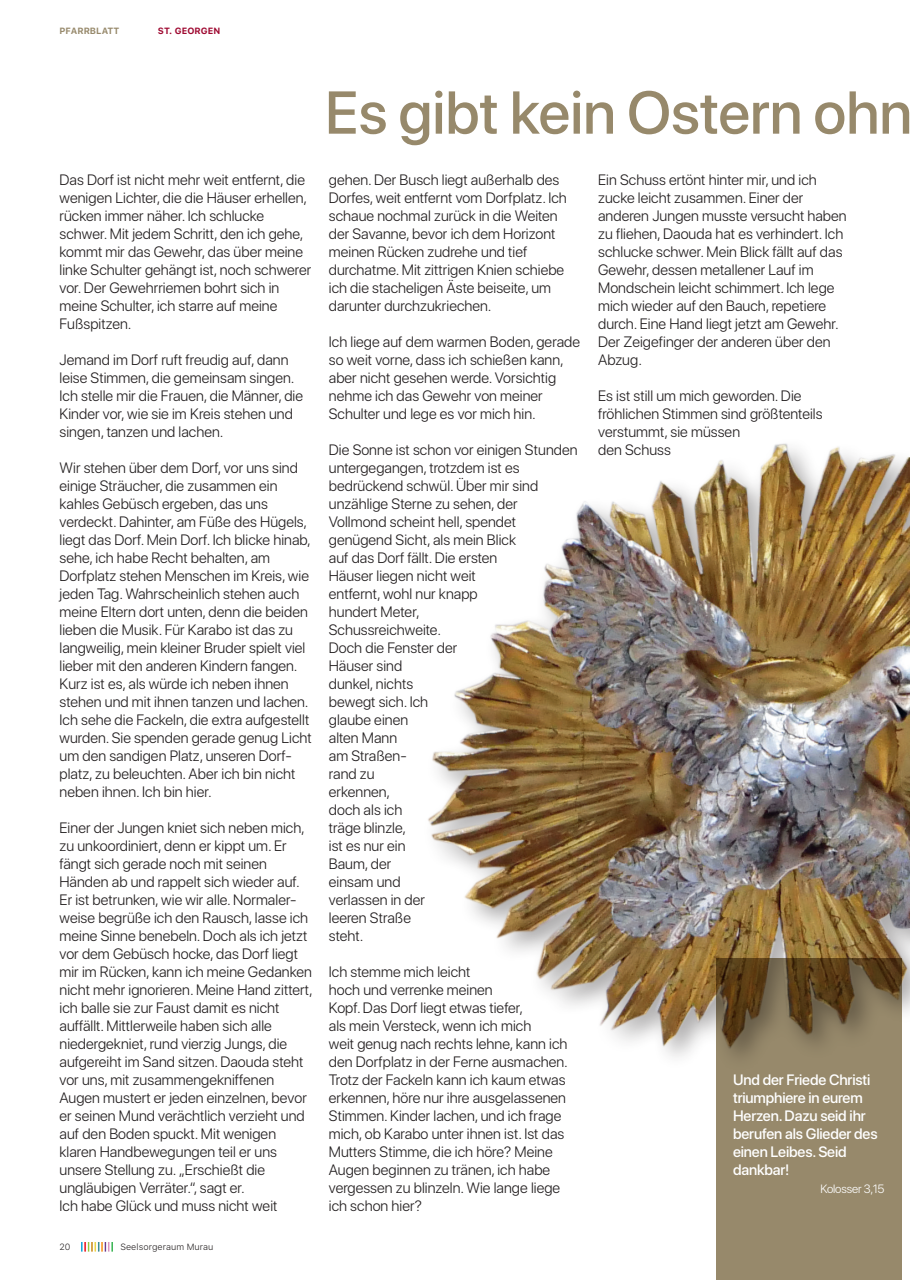
<style>
.page{position:relative;width:910px;height:1280px;background:#fff}
.page>*{position:absolute;margin:0;border:0;box-sizing:border-box;transform-origin:0 0}
.t1{font:500 60px "SF Pro Display";color:#97896b}
.t2{font:300 15px/18px "SF Pro Display";letter-spacing:.005em;color:#231f20}
.t3{font:500 15px/18px "SF Pro Display";letter-spacing:-.01em;color:#fff}
.t4{font:300 12px "SF Pro Display";letter-spacing:-.01em;color:#fff}
.t5{font:300 9px "SF Pro Text";letter-spacing:.005em;color:#231f20}
.t6{font:700 9px "SF Pro Text";letter-spacing:.005em;color:#97896b}
.t7{font:700 9px "SF Pro Text";letter-spacing:.005em;color:#9e0830}
</style>
<div class="page">
<img style="left:81px;top:1243px;width:32px;height:9px">
<img style="left:428px;top:443px;width:482px;height:674px">
<svg style="left:716px;top:959px;width:185px;height:321px;background:#8b7c5d"></svg>
<p class="t6" style="left:60px;top:24px;width:62px">PFARRBLATT</p>
<p class="t7" style="left:158px;top:24px;width:64px">ST. GEORGEN</p>
<p class="t2" style="left:60px;top:170px;width:253px">Das Dorf ist nicht mehr weit entfernt, die wenigen Lichter, die die Häuser erhellen, rücken immer näher. Ich schlucke schwer. Mit jedem Schritt, den ich gehe, kommt mir das Gewehr, das über meine linke Schulter gehängt ist, noch schwerer vor. Der Gewehrriemen bohrt sich in meine Schulter, ich starre auf meine Fußspitzen.</p>
<p class="t2" style="left:60px;top:350px;width:245px">Jemand im Dorf ruft freudig auf, dann leise Stimmen, die gemeinsam singen.<br>Ich stelle mir die Frauen, die Männer, die Kinder vor, wie sie im Kreis stehen und singen, tanzen und lachen.</p>
<p class="t2" style="left:60px;top:458px;width:254px">Wir stehen über dem Dorf, vor uns sind einige Sträucher, die zusammen ein kahles Gebüsch ergeben, das uns verdeckt. Dahinter, am Füße des Hügels, liegt das Dorf. Mein Dorf. Ich blicke hinab, sehe, ich habe Recht behalten, am Dorfplatz stehen Menschen im Kreis, wie jeden Tag. Wahrscheinlich stehen auch meine Eltern dort unten, denn die beiden lieben die Musik. Für Karabo ist das zu langweilig, mein kleiner Bruder spielt viel lieber mit den anderen Kindern fangen.<br>Kurz ist es, als würde ich neben ihnen stehen und mit ihnen tanzen und lachen.<br>Ich sehe die Fackeln, die extra aufgestellt wurden. Sie spenden gerade genug Licht um den sandigen Platz, unseren Dorf&shy;platz, zu beleuchten. Aber ich bin nicht neben ihnen. Ich bin hier.</p>
<p class="t2" style="left:60px;top:818px;width:255px">Einer der Jungen kniet sich neben mich, zu unkoordiniert, denn er kippt um. Er fängt sich gerade noch mit seinen Händen ab und rappelt sich wieder auf.<br>Er ist betrunken, wie wir alle. Normaler&shy;weise begrüße ich den Rausch, lasse ich meine Sinne benebeln. Doch als ich jetzt vor dem Gebüsch hocke, das Dorf liegt mir im Rücken, kann ich meine Gedanken nicht mehr ignorieren. Meine Hand zittert, ich balle sie zur Faust damit es nicht auffällt. Mittlerweile haben sich alle niedergekniet, rund vierzig Jungs, die aufgereiht im Sand sitzen. Daouda steht vor uns, mit zusammengekniffenen Augen mustert er jeden einzelnen, bevor er seinen Mund verächtlich verzieht und auf den Boden spuckt. Mit wenigen klaren Handbewegungen teil er uns unsere Stellung zu. „Erschießt die ungläubigen Verräter.“, sagt er.<br>Ich habe Glück und muss nicht weit</p>
<p class="t5" style="left:60px;top:1240px;width:13px">20</p>
<p class="t5" style="left:120px;top:1240px;width:94px">Seelsorgeraum Murau</p>
<h1 class="t1" style="left:325px;top:70px;width:589px">Es gibt kein Ostern ohn</h1>
<p class="t2" style="left:329px;top:170px;width:240px">gehen. Der Busch liegt außerhalb des Dorfes, weit entfernt vom Dorfplatz. Ich schaue nochmal zurück in die Weiten der Savanne, bevor ich dem Horizont meinen Rücken zudrehe und tief durchatme. Mit zittrigen Knien schiebe ich die stacheligen Äste beiseite, um darunter durchzukriechen.</p>
<p class="t2" style="left:329px;top:332px;width:253px">Ich liege auf dem warmen Boden, gerade so weit vorne, dass ich schießen kann, aber nicht gesehen werde. Vorsichtig nehme ich das Gewehr von meiner Schulter und lege es vor mich hin.</p>
<p class="t2" style="left:329px;top:440px;width:250px">Die Sonne ist schon vor einigen Stunden untergegangen, trotzdem ist es bedrückend schwül. Über mir sind unzählige Sterne zu sehen, der<br>Vollmond scheint hell, spendet genügend Sicht, als mein Blick<br>auf das Dorf fällt. Die ersten<br>Häuser liegen nicht weit<br>entfernt, wohl nur knapp<br>hundert Meter,<br>Schussreichweite.<br>Doch die Fenster der<br>Häuser sind<br>dunkel, nichts<br>bewegt sich. Ich<br>glaube einen<br>alten Mann<br>am Straßen-<br>rand zu<br>erkennen,<br>doch als ich<br>träge blinzle,<br>ist es nur ein<br>Baum, der<br>einsam und<br>verlassen in der<br>leeren Straße<br>steht.</p>
<p class="t2" style="left:329px;top:962px;width:241px">Ich stemme mich leicht<br>hoch und verrenke meinen<br>Kopf. Das Dorf liegt etwas tiefer,<br>als mein Versteck, wenn ich mich<br>weit genug nach rechts lehne, kann ich den Dorfplatz in der Ferne ausmachen.<br>Trotz der Fackeln kann ich kaum etwas erkennen, höre nur ihre ausgelassenen Stimmen. Kinder lachen, und ich frage mich, ob Karabo unter ihnen ist. Ist das Mutters Stimme, die ich höre? Meine Augen beginnen zu tränen, ich habe vergessen zu blinzeln. Wie lange liege ich schon hier?</p>
<p class="t2" style="left:598px;top:170px;width:250px">Ein Schuss ertönt hinter mir, und ich zucke leicht zusammen. Einer der anderen Jungen musste versucht haben zu fliehen, Daouda hat es verhindert. Ich schlucke schwer. Mein Blick fällt auf das Gewehr, dessen metallener Lauf im Mondschein leicht schimmert. Ich lege mich wieder auf den Bauch, repetiere durch. Eine Hand liegt jetzt am Gewehr.<br>Der Zeigefinger der anderen über den Abzug.</p>
<p class="t2" style="left:598px;top:386px;width:226px">Es ist still um mich geworden. Die fröhlichen Stimmen sind größtenteils verstummt, sie müssen<br>den Schuss</p>
<p class="t3" style="left:733px;top:1070px;width:146px">Und der Friede Christi triumphiere in eurem<br>Herzen. Dazu seid ihr berufen als Glieder des einen Leibes. Seid dankbar!</p>
<p class="t4" style="left:820px;top:1180px;width:66px">Kolosser 3,15</p>
</div>
